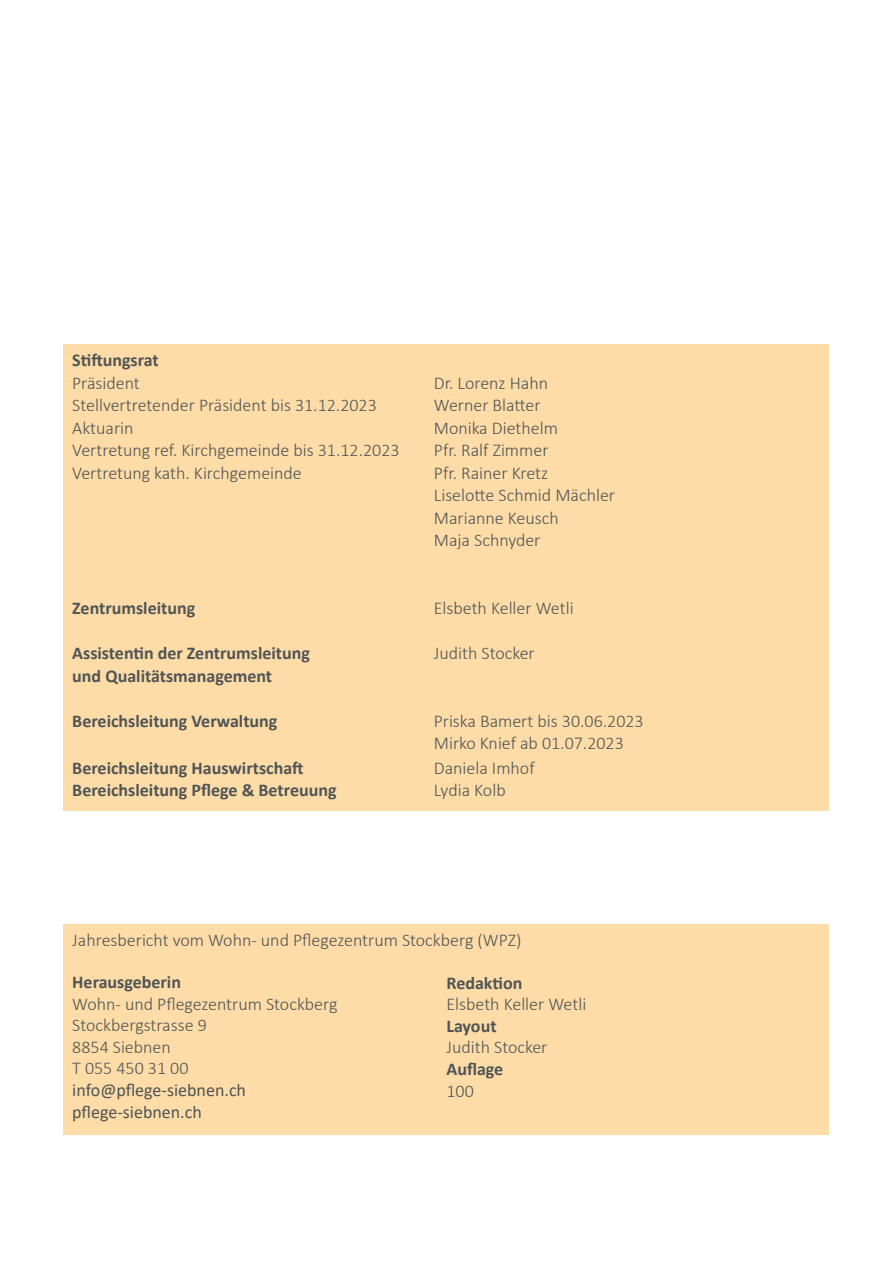
<style>
.page{position:relative;width:893px;height:1263px;background:#fff}
.page>*{position:absolute;margin:0;border:0;box-sizing:border-box;transform-origin:0 0}
.t1{font:300 18px/22.5px "Calibri";color:#4f5455}
.t2{font:700 18px "Calibri";color:#4f5455}
.t3{font:18px "Calibri";color:#4f5455}
</style>
<div class="page">
<div style="left:64px;top:924px;width:765px;height:211px;background:#fedca7"></div>
<div style="left:64px;top:344px;width:765px;height:467px;background:#fedca7"></div>
<p class="t2" style="left:72px;top:348px;width:88px">Stiftungsrat</p>
<p class="t1" style="left:72px;top:372px;width:69px">Präsident</p>
<p class="t1" style="left:434px;top:372px;width:116px">Dr. Lorenz Hahn</p>
<p class="t1" style="left:72px;top:394px;width:306px">Stellvertretender Präsident bis 31.12.2023</p>
<p class="t1" style="left:434px;top:394px;width:108px">Werner Blatter</p>
<p class="t1" style="left:72px;top:417px;width:63px">Aktuarin</p>
<p class="t1" style="left:434px;top:417px;width:126px">Monika Diethelm</p>
<p class="t1" style="left:72px;top:439px;width:329px">Vertretung ref. Kirchgemeinde bis 31.12.2023</p>
<p class="t1" style="left:434px;top:439px;width:116px">Pfr. Ralf Zimmer</p>
<p class="t1" style="left:72px;top:462px;width:231px">Vertretung kath. Kirchgemeinde</p>
<p class="t1" style="left:434px;top:462px;width:116px">Pfr. Rainer Kretz</p>
<p class="t1" style="left:434px;top:484px;width:183px">Liselotte Schmid Mächler</p>
<p class="t1" style="left:434px;top:507px;width:126px">Marianne Keusch</p>
<p class="t1" style="left:434px;top:529px;width:108px">Maja Schnyder</p>
<p class="t2" style="left:72px;top:595px;width:125px">Zentrumsleitung</p>
<p class="t1" style="left:434px;top:597px;width:141px">Elsbeth Keller Wetli</p>
<p class="t2" style="left:72px;top:640px;width:239px">Assistentin der Zentrumsleitung</p>
<p class="t1" style="left:434px;top:642px;width:102px">Judith Stocker</p>
<p class="t2" style="left:72px;top:663px;width:201px">und Qualitätsmanagement</p>
<p class="t2" style="left:72px;top:708px;width:207px">Bereichsleitung Verwaltung</p>
<p class="t1" style="left:434px;top:709px;width:211px">Priska Bamert bis 30.06.2023<br>Mirko Knief ab 01.07.2023</p>
<p class="t2" style="left:72px;top:755px;width:233px">Bereichsleitung Hauswirtschaft</p>
<p class="t1" style="left:434px;top:756px;width:102px">Daniela Imhof</p>
<p class="t2" style="left:72px;top:777px;width:266px">Bereichsleitung Pflege &amp; Betreuung</p>
<p class="t1" style="left:434px;top:779px;width:73px">Lydia Kolb</p>
<p class="t1" style="left:72px;top:929px;width:451px">Jahresbericht vom Wohn- und Pflegezentrum Stockberg (WPZ)</p>
<p class="t2" style="left:72px;top:969px;width:110px">Herausgeberin</p>
<p class="t1" style="left:72px;top:992px;width:267px">Wohn- und Pflegezentrum Stockberg</p>
<p class="t1" style="left:72px;top:1014px;width:136px">Stockbergstrasse 9</p>
<p class="t1" style="left:72px;top:1035px;width:100px">8854 Siebnen</p>
<p class="t1" style="left:72px;top:1057px;width:118px">T 055 450 31 00</p>
<p class="t3" style="left:72px;top:1077px;width:175px">info@pflege-siebnen.ch</p>
<p class="t3" style="left:72px;top:1099px;width:131px">pflege-siebnen.ch</p>
<p class="t2" style="left:446px;top:970px;width:77px">Redaktion</p>
<p class="t1" style="left:446px;top:993px;width:141px">Elsbeth Keller Wetli</p>
<p class="t2" style="left:446px;top:1013px;width:52px">Layout</p>
<p class="t1" style="left:446px;top:1036px;width:102px">Judith Stocker</p>
<p class="t2" style="left:446px;top:1056px;width:58px">Auflage</p>
<p class="t1" style="left:446px;top:1079px;width:29px">100</p>
</div>
